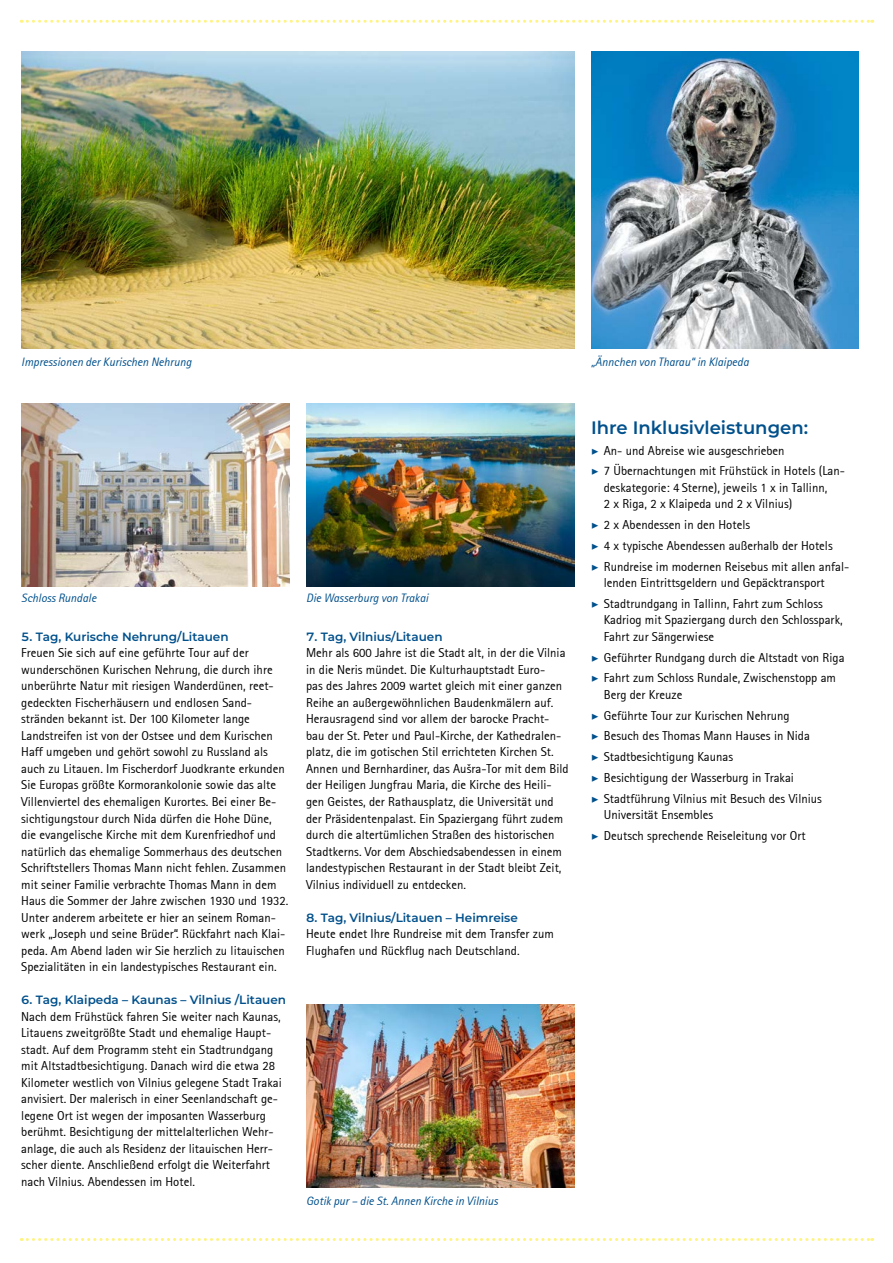
<style>
.page{position:relative;width:893px;height:1263px;background:#fff}
.page>*{position:absolute;margin:0;border:0;box-sizing:border-box;transform-origin:0 0}
.t1{font:600 18px "Montserrat";color:#00508c}
.t2{font:12.75px/16.5px "Rotis Sans Serif";color:#000}
.t3{font:italic 12px "Rotis Sans Serif";color:#00508c}
.t4{font:600 12px "Montserrat";color:#00508c}
.s1{font-family:"Minion Pro";font-weight:700;font-style:italic;color:#00508c}
</style>
<div class="page">
<svg style="left:21px;top:20px;width:852px;height:3px"></svg>
<svg style="left:21px;top:1238px;width:852px;height:3px"></svg>
<img style="left:21px;top:51px;width:553px;height:298px">
<img style="left:21px;top:404px;width:268px;height:183px">
<img style="left:306px;top:1004px;width:268px;height:183px">
<img style="left:306px;top:404px;width:268px;height:183px">
<img style="left:591px;top:51px;width:268px;height:298px">
<p class="t3" style="left:21px;top:354px;width:172px">Impressionen der Kurischen Nehrung</p>
<p class="t3" style="left:591px;top:354px;width:159px">„Ännchen von Tharau“ in Klaipeda</p>
<p class="t3" style="left:21px;top:590px;width:77px">Schloss Rundale</p>
<p class="t4" style="left:21px;top:628px;width:209px">5. Tag, Kurische Nehrung/Litauen</p>
<p class="t2" style="left:21px;top:645px;width:269px">Freuen Sie sich auf eine geführte Tour auf der wunderschönen Kurischen Nehrung, die durch ihre unberührte Natur mit riesigen Wanderdünen, reet&shy;gedeckten Fischerhäusern und endlosen Sand&shy;stränden bekannt ist. Der 100 Kilometer lange Landstreifen ist von der Ostsee und dem Kurischen Haff umgeben und gehört sowohl zu Russland als auch zu Litauen. Im Fischerdorf Juodkrante erkunden Sie Europas größte Kormorankolonie sowie das alte Villenviertel des ehemaligen Kurortes. Bei einer Be&shy;sichtigungstour durch Nida dürfen die Hohe Düne, die evangelische Kirche mit dem Kurenfriedhof und natürlich das ehemalige Sommerhaus des deutschen Schriftstellers Thomas Mann nicht fehlen. Zusammen mit seiner Familie verbrachte Thomas Mann in dem Haus die Sommer der Jahre zwischen 1930 und 1932.<br>Unter anderem arbeitete er hier an seinem Roman&shy;werk „Joseph und seine Brüder“. Rückfahrt nach Klai&shy;peda. Am Abend laden wir Sie herzlich zu litauischen Spezialitäten in ein landestypisches Restaurant ein.</p>
<p class="t4" style="left:21px;top:991px;width:266px">6. Tag, Klaipeda – Kaunas – Vilnius /Litauen</p>
<p class="t2" style="left:21px;top:1008px;width:262px">Nach dem Frühstück fahren Sie weiter nach Kaunas, Litauens zweitgrößte Stadt und ehemalige Haupt&shy;stadt. Auf dem Programm steht ein Stadtrundgang mit Altstadtbesichtigung. Danach wird die etwa 28<br>Kilometer westlich von Vilnius gelegene Stadt Trakai anvisiert. Der malerisch in einer Seenlandschaft ge&shy;legene Ort ist wegen der imposanten Wasserburg berühmt. Besichtigung der mittelalterlichen Wehr&shy;anlage, die auch als Residenz der litauischen Herr&shy;scher diente. Anschließend erfolgt die Weiterfahrt nach Vilnius. Abendessen im Hotel.</p>
<p class="t3" style="left:306px;top:590px;width:124px">Die Wasserburg von Trakai</p>
<p class="t4" style="left:306px;top:628px;width:138px">7. Tag, Vilnius/Litauen</p>
<p class="t2" style="left:306px;top:645px;width:264px">Mehr als 600 Jahre ist die Stadt alt, in der die Vilnia in die Neris mündet. Die Kulturhauptstadt Euro-<br>pas des Jahres 2009 wartet gleich mit einer ganzen Reihe an außergewöhnlichen Baudenkmälern auf.<br>Herausragend sind vor allem der barocke Pracht&shy;bau der St. Peter und Paul-Kirche, der Kathedralen&shy;platz, die im gotischen Stil errichteten Kirchen St.<br>Annen und Bernhardiner, das Aušra-Tor mit dem Bild der Heiligen Jungfrau Maria, die Kirche des Heili&shy;gen Geistes, der Rathausplatz, die Universität und der Präsidentenpalast. Ein Spaziergang führt zudem durch die altertümlichen Straßen des historischen Stadtkerns. Vor dem Abschiedsabendessen in einem landestypischen Restaurant in der Stadt bleibt Zeit, Vilnius individuell zu entdecken.</p>
<p class="t4" style="left:306px;top:909px;width:213px">8. Tag, Vilnius/Litauen – Heimreise</p>
<p class="t2" style="left:306px;top:925px;width:249px">Heute endet Ihre Rundreise mit dem Transfer zum<br>Flughafen und Rückflug nach Deutschland.</p>
<h1 class="t1" style="left:591px;top:415px;width:219px">Ihre Inklusivleistungen:</h1>
<p class="t2" style="left:591px;top:440px;width:255px;line-height:20.7px"><span class="s1">▶</span> An- und Abreise wie ausgeschrieben<br><span class="s1">▶</span> 7 Übernachtungen mit Frühstück in Hotels (Lan-</p>
<p class="t2" style="left:604px;top:479px;width:225px">deskategorie: 4 Sterne), jeweils 1 x in Tallinn,<br>2 x Riga, 2 x Klaipeda und 2 x Vilnius)</p>
<p class="t2" style="left:591px;top:514px;width:260px;line-height:20.7px"><span class="s1">▶</span> 2 x Abendessen in den Hotels<br><span class="s1">▶</span> 4 x typische Abendessen außerhalb der Hotels<br><span class="s1">▶</span> Rundreise im modernen Reisebus mit allen anfal-</p>
<p class="t2" style="left:591px;top:572px;width:235px;line-height:20.7px;text-align:right">lenden Eintrittsgeldern und Gepäcktransport<br><span class="s1">▶</span> Stadtrundgang in Tallinn, Fahrt zum Schloss</p>
<p class="t2" style="left:604px;top:612px;width:240px">Kadriog mit Spaziergang durch den Schlosspark,<br>Fahrt zur Sängerwiese</p>
<p class="t2" style="left:591px;top:647px;width:255px;line-height:20.7px"><span class="s1">▶</span> Geführter Rundgang durch die Altstadt von Riga <span class="s1">▶</span> Fahrt zum Schloss Rundale, Zwischenstopp am</p>
<p class="t2" style="left:591px;top:684px;width:232px;line-height:20.7px;text-indent:13px">Berg der Kreuze<br><span class="s1">▶</span> Geführte Tour zur Kurischen Nehrung<br><span class="s1">▶</span> Besuch des Thomas Mann Hauses in Nida<br><span class="s1">▶</span> Stadtbesichtigung Kaunas<br><span class="s1">▶</span> Besichtigung der Wasserburg in Trakai<br><span class="s1">▶</span> Stadtführung Vilnius mit Besuch des Vilnius</p>
<p class="t2" style="left:591px;top:804px;width:216px;line-height:20.7px;text-indent:13px">Universität Ensembles<br><span class="s1">▶</span> Deutsch sprechende Reiseleitung vor Ort</p>
<p class="t3" style="left:306px;top:1194px;width:193px">Gotik pur – die St. Annen Kirche in Vilnius</p>
</div>
